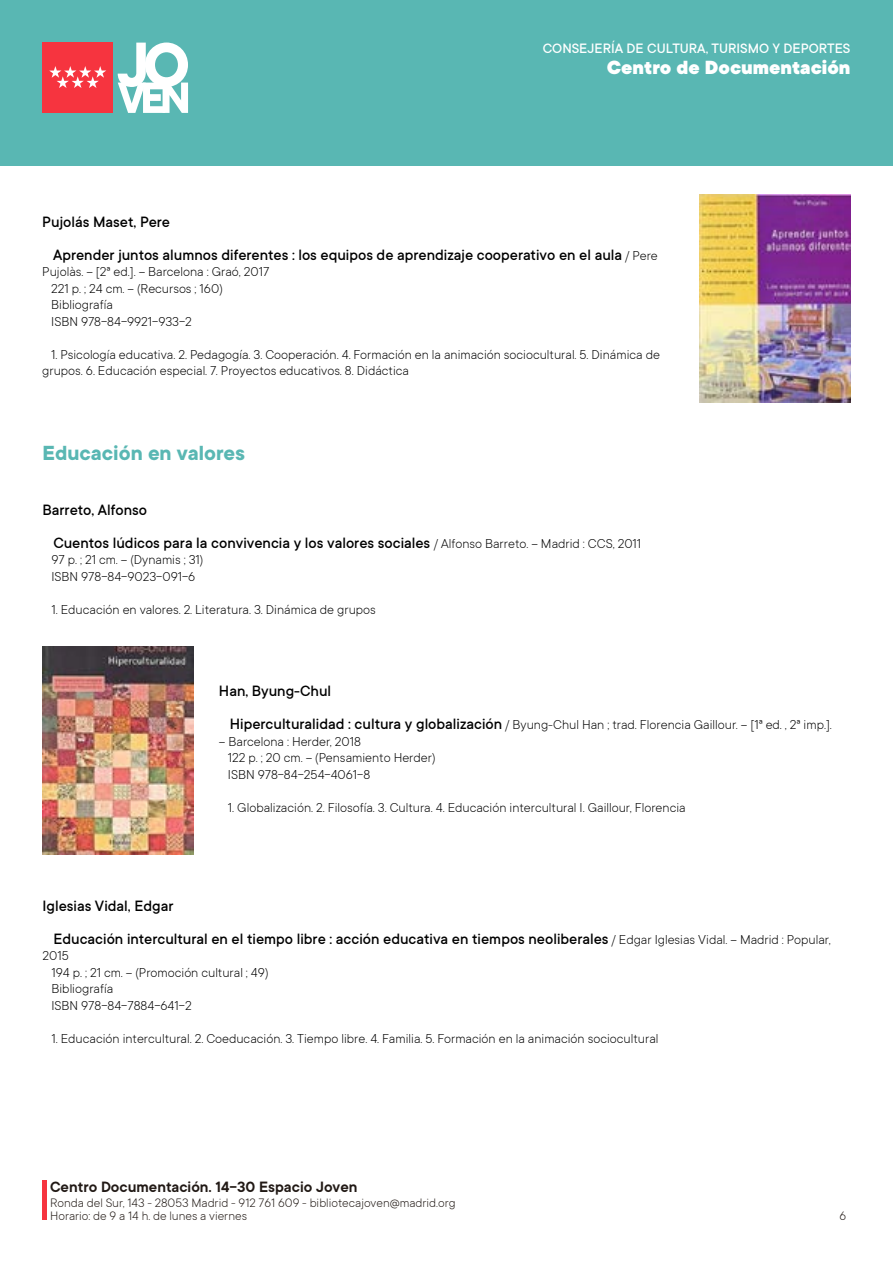
<style>
.page{position:relative;width:893px;height:1263px;background:#fff}
.page>*{position:absolute;margin:0;border:0;box-sizing:border-box;transform-origin:0 0}
.t1{font:700 22.5px "TT Commons";color:#59b7b3}
.t2{font:900 21px "TT Commons";color:#fff}
.t3{font:500 16.5px/33px "TT Commons";color:#000}
.t4{font:600 16.5px "TT Commons";color:#211915}
.t5{font:500 15px "TT Commons";color:#fff}
.t6{font:300 14.25px/16.5px "TT Commons";color:#000}
.t7{font:300 13.5px/13.5px "TT Commons";color:#211915}
.s1{font-weight:300;font-size:14.25px}
.s2{font-weight:500;font-size:16.5px}
</style>
<div class="page">
<div style="left:0;top:0;width:893px;height:166px;background:#59b7b3"></div>
<div style="left:43px;top:43px;width:70px;height:70px;background:#f6343f"></div>
<svg style="left:49px;top:66px;width:57px;height:22px"></svg>
<svg style="left:118px;top:43px;width:70px;height:70px"></svg>
<hr style="left:43px;top:1180px;width:4px;height:40px;background:#f6343f">
<img style="left:699px;top:194px;width:151px;height:209px">
<img style="left:43px;top:646px;width:150px;height:209px">
<p class="t5" style="left:543px;top:40px;width:309px">CONSEJERÍA DE CULTURA, TURISMO Y DEPORTES</p>
<h2 class="t2" style="left:607px;top:56px;width:245px">Centro de Documentación</h2>
<p class="t3" style="left:53px;top:205px;width:606px;text-indent:-11px">Pujolás Maset, Pere<br>Aprender juntos alumnos diferentes : los equipos de aprendizaje cooperativo en el aula <span class="s1">/ Pere</span></p>
<p class="t6" style="left:51px;top:264px;width:220px;text-indent:-9px">Pujolàs. -- [2ª ed.]. -- Barcelona : Graó, 2017<br>221 p. ; 24 cm. -- (Recursos ; 160)<br>Bibliografía<br>ISBN 978-84-9921-933-2</p>
<p class="t6" style="left:42px;top:346px;width:619px;text-indent:9px">1. Psicología educativa. 2. Pedagogía. 3. Cooperación. 4. Formación en la animación sociocultural. 5. Dinámica de grupos. 6. Educación especial. 7. Proyectos educativos. 8. Didáctica</p>
<h1 class="t1" style="left:43px;top:440px;width:204px">Educación en valores</h1>
<p class="t3" style="left:53px;top:493px;width:589px;text-indent:-11px">Barreto, Alfonso<br>Cuentos lúdicos para la convivencia y los valores sociales <span class="s1">/ Alfonso Barreto. -- Madrid : CCS, 2011</span></p>
<p class="t6" style="left:51px;top:551px;width:153px">97 p. ; 21 cm. -- (Dynamis ; 31)<br>ISBN 978-84-9023-091-6</p>
<p class="t6" style="left:51px;top:601px;width:326px">1. Educación en valores. 2. Literatura. 3. Dinámica de grupos</p>
<p class="t3" style="left:219px;top:675px;width:114px">Han, Byung-Chul</p>
<p class="t6" style="left:230px;top:716px;width:603px"><span class="s2">Hiperculturalidad : cultura y globalización</span> / Byung-Chul Han ; trad. Florencia Gaillour. -- [1ª ed. , 2ª imp.].</p>
<p class="t6" style="left:219px;top:733px;width:144px">-- Barcelona : Herder, 2018</p>
<p class="t6" style="left:228px;top:749px;width:209px">122 p. ; 20 cm. -- (Pensamiento Herder)</p>
<p class="t6" style="left:228px;top:766px;width:144px">ISBN 978-84-254-4061-8</p>
<p class="t6" style="left:228px;top:799px;width:459px">1. Globalización. 2. Filosofía. 3. Cultura. 4. Educación intercultural I. Gaillour, Florencia</p>
<p class="t3" style="left:53px;top:889px;width:779px;text-indent:-11px">Iglesias Vidal, Edgar<br>Educación intercultural en el tiempo libre : acción educativa en tiempos neoliberales <span class="s1">/ Edgar Iglesias Vidal. -- Madrid : Popular,</span></p>
<p class="t6" style="left:51px;top:947px;width:218px;text-indent:-9px">2015<br>194 p. ; 21 cm. -- (Promoción cultural ; 49)<br>Bibliografía<br>ISBN 978-84-7884-641-2</p>
<p class="t6" style="left:51px;top:1030px;width:608px">1. Educación intercultural. 2. Coeducación. 3. Tiempo libre. 4. Familia. 5. Formación en la animación sociocultural</p>
<p class="t4" style="left:50px;top:1178px;width:309px">Centro Documentación. 14-30 Espacio Joven</p>
<p class="t7" style="left:50px;top:1196px;width:407px">Ronda del Sur, 143 - 28053 Madrid - 912 761 609 - bibliotecajoven@madrid.org<br>Horario: de 9 a 14 h. de lunes a viernes</p>
<p class="t7" style="left:839px;top:1209px;width:8px">6</p>
</div>
